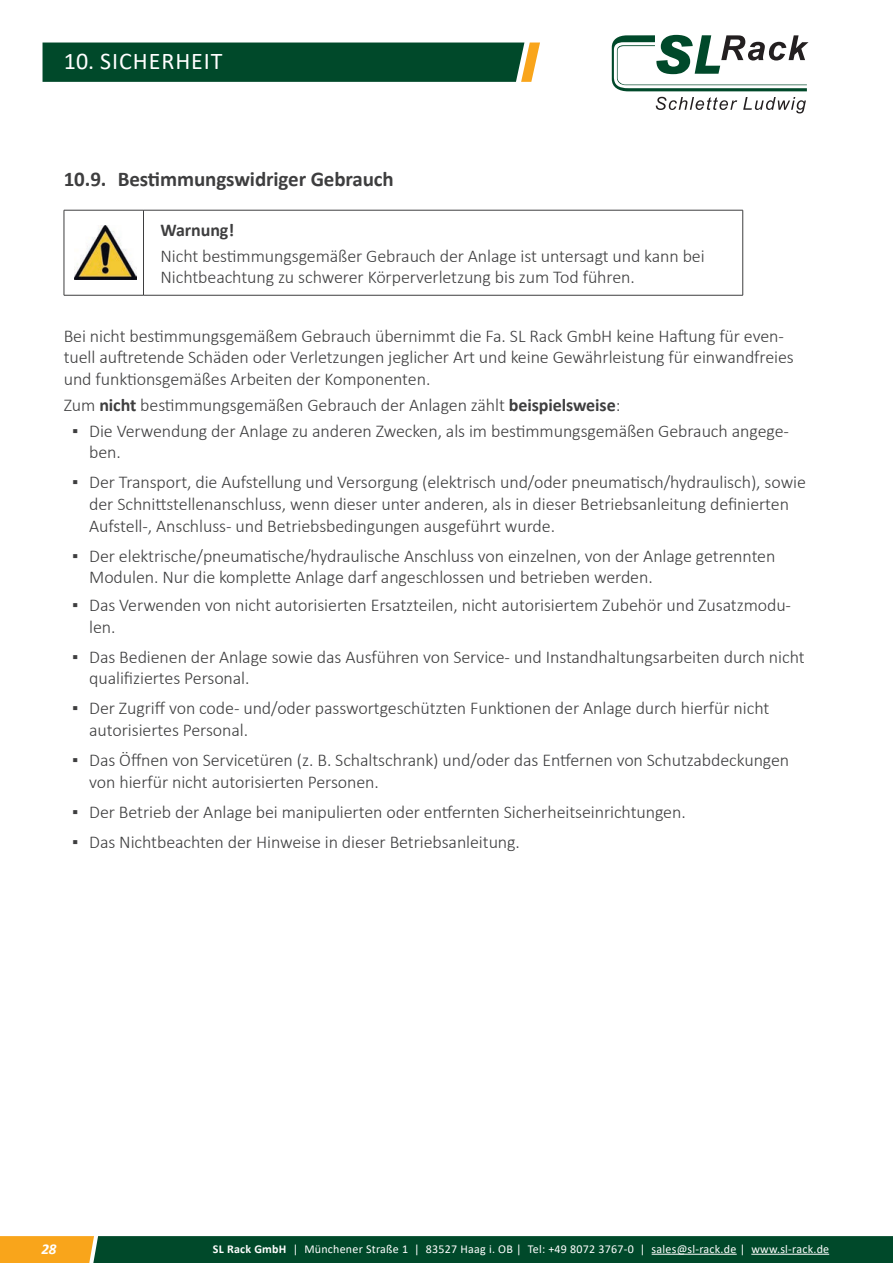
<style>
.page{position:relative;width:893px;height:1263px;background:#fff}
.page>*{position:absolute;margin:0;border:0;box-sizing:border-box;transform-origin:0 0}
.t1{font:24px "Calibri";letter-spacing:.04em;color:#fff}
.t2{font:700 21px "Calibri";letter-spacing:-.005em;color:#3e3e3f}
.t3{font:300 18px/21.6px "Calibri";letter-spacing:-.005em;color:#3e3e3f}
.t4{font:700 18px "Calibri";letter-spacing:-.005em;color:#3e3e3f}
.t5{font:italic 700 15px "Calibri";color:#fff}
.t6{font:12px "Calibri";letter-spacing:.02em;color:#fff}
.s1{font-weight:700}
</style>
<div class="page">
<hr style="left:64px;top:210px;width:79px;height:1px;background:#3e3e3f">
<hr style="left:64px;top:210px;width:1px;height:85px;background:#3e3e3f">
<hr style="left:143px;top:210px;width:600px;height:1px;background:#3e3e3f">
<hr style="left:143px;top:210px;width:1px;height:85px;background:#3e3e3f">
<hr style="left:742px;top:210px;width:1px;height:85px;background:#3e3e3f">
<hr style="left:64px;top:295px;width:79px;height:1px;background:#3e3e3f">
<hr style="left:143px;top:295px;width:600px;height:1px;background:#3e3e3f">
<img style="left:75px;top:226px;width:61px;height:53px">
<svg style="left:0;top:1236px;width:893px;height:27px;background:#1c542a"></svg>
<hr style="left:652px;top:1254px;width:85px;height:1px;background:#fff">
<hr style="left:751px;top:1254px;width:78px;height:1px;background:#fff">
<svg style="left:656px;top:97px;width:81px;height:13px"></svg>
<svg style="left:743px;top:97px;width:63px;height:16px"></svg>
<svg style="left:612px;top:35px;width:196px;height:56px"></svg>
<div style="left:43px;top:43px;width:497px;height:39px;background:#00492a"></div>
<h1 class="t1" style="left:64px;top:44px;width:160px">10. SICHERHEIT</h1>
<p class="t2" style="left:64px;top:164px;width:332px">10.9. Bestimmungswidriger Gebrauch</p>
<p class="t4" style="left:160px;top:217px;width:75px">Warnung!</p>
<p class="t3" style="left:160px;top:245px;width:546px">Nicht bestimmungsgemäßer Gebrauch der Anlage ist untersagt und kann bei<br>Nichtbeachtung zu schwerer Körperverletzung bis zum Tod führen.</p>
<p class="t3" style="left:64px;top:325px;width:732px">Bei nicht bestimmungsgemäßem Gebrauch übernimmt die Fa. SL Rack GmbH keine Haftung für even&shy;tuell auftretende Schäden oder Verletzungen jeglicher Art und keine Gewährleistung für einwandfreies und funktionsgemäßes Arbeiten der Komponenten.</p>
<p class="t3" style="left:64px;top:394px;width:558px">Zum <span class="s1">nicht</span> bestimmungsgemäßen Gebrauch der Anlagen zählt <span class="s1">beispielsweise</span>:</p>
<p class="t3" style="left:89px;top:420px;width:701px;text-indent:-17px"><span class="s1">▪</span> Die Verwendung der Anlage zu anderen Zwecken, als im bestimmungsgemäßen Gebrauch angege&shy;ben.</p>
<p class="t3" style="left:89px;top:471px;width:718px;text-indent:-17px"><span class="s1">▪</span> Der Transport, die Aufstellung und Versorgung (elektrisch und/oder pneumatisch/hydraulisch), sowie der Schnittstellenanschluss, wenn dieser unter anderen, als in dieser Betriebsanleitung definierten<br>Aufstell-, Anschluss- und Betriebsbedingungen ausgeführt wurde.</p>
<p class="t3" style="left:89px;top:545px;width:688px;text-indent:-17px"><span class="s1">▪</span> Der elektrische/pneumatische/hydraulische Anschluss von einzelnen, von der Anlage getrennten<br>Modulen. Nur die komplette Anlage darf angeschlossen und betrieben werden.</p>
<p class="t3" style="left:89px;top:594px;width:703px;text-indent:-17px"><span class="s1">▪</span> Das Verwenden von nicht autorisierten Ersatzteilen, nicht autorisiertem Zubehör und Zusatzmodu&shy;len.</p>
<p class="t3" style="left:89px;top:646px;width:717px;text-indent:-17px"><span class="s1">▪</span> Das Bedienen der Anlage sowie das Ausführen von Service- und Instandhaltungsarbeiten durch nicht qualifiziertes Personal.</p>
<p class="t3" style="left:89px;top:697px;width:682px;text-indent:-17px"><span class="s1">▪</span> Der Zugriff von code- und/oder passwortgeschützten Funktionen der Anlage durch hierfür nicht autorisiertes Personal.</p>
<p class="t3" style="left:89px;top:749px;width:702px;text-indent:-17px"><span class="s1">▪</span> Das Öffnen von Servicetüren (z. B. Schaltschrank) und/oder das Entfernen von Schutzabdeckungen von hierfür nicht autorisierten Personen.</p>
<p class="t3" style="left:72px;top:801px;width:615px"><span class="s1">▪</span> Der Betrieb der Anlage bei manipulierten oder entfernten Sicherheitseinrichtungen.</p>
<p class="t3" style="left:72px;top:831px;width:449px"><span class="s1">▪</span> Das Nichtbeachten der Hinweise in dieser Betriebsanleitung.</p>
<p class="t5" style="left:41px;top:1238px;width:17px">28</p>
<p class="t6" style="left:213px;top:1240px;width:618px"><span class="s1">SL Rack GmbH</span> | Münchener Straße 1 | 83527 Haag i. OB | Tel: +49 8072 3767-0 | sales@sl-rack.de | www.sl-rack.de</p>
</div>
